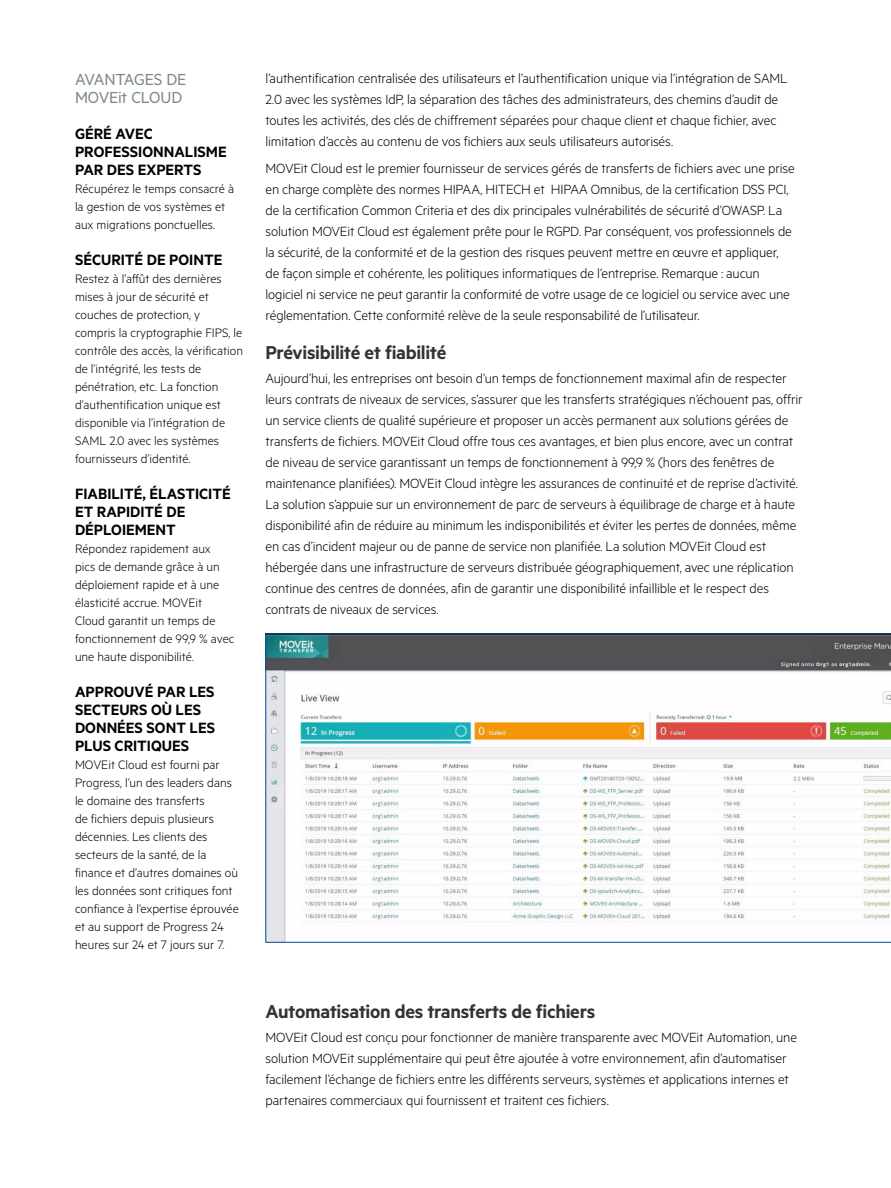
<style>
.page{position:relative;width:891px;height:1188px;background:#fff}
.page>*{position:absolute;margin:0;border:0;box-sizing:border-box;transform-origin:0 0}
.t1{font:600 21px "Metric";letter-spacing:-.015em;color:#333}
.t2{font:18px/18px "Metric";letter-spacing:-.01em;color:#7c878e}
.t3{font:600 16.8px/18px "Metric";color:#000}
.t4{font:300 15px/21px "Metric";letter-spacing:-.01em;color:#000}
.t5{font:300 13.8px/18px "Metric";color:#000}
</style>
<div class="page">
<svg style="left:266px;top:633px;width:625px;height:310px"></svg>
<p class="t2" style="left:75px;top:70px;width:113px">AVANTAGES DE<br>MOVEit CLOUD</p>
<p class="t3" style="left:75px;top:124px;width:153px">GÉRÉ AVEC<br>PROFESSIONNALISME<br>PAR DES EXPERTS</p>
<p class="t5" style="left:75px;top:179px;width:161px">Récupérez le temps consacré à la gestion de vos systèmes et aux migrations ponctuelles.</p>
<p class="t3" style="left:75px;top:250px;width:149px">SÉCURITÉ DE POINTE</p>
<p class="t5" style="left:75px;top:269px;width:170px">Restez à l’affût des dernières mises à jour de sécurité et couches de protection, y compris la cryptographie FIPS, le contrôle des accès, la vérification de l’intégrité, les tests de pénétration, etc. La fonction d’authentification unique est disponible via l’intégration de<br>SAML 2.0 avec les systèmes fournisseurs d’identité.</p>
<p class="t3" style="left:75px;top:484px;width:157px">FIABILITÉ, ÉLASTICITÉ<br>ET RAPIDITÉ DE<br>DÉPLOIEMENT</p>
<p class="t5" style="left:75px;top:539px;width:161px">Répondez rapidement aux pics de demande grâce à un déploiement rapide et à une élasticité accrue. MOVEit<br>Cloud garantit un temps de fonctionnement de 99,9 % avec une haute disponibilité.</p>
<p class="t3" style="left:75px;top:682px;width:142px">APPROUVÉ PAR LES<br>SECTEURS OÙ LES<br>DONNÉES SONT LES<br>PLUS CRITIQUES</p>
<p class="t5" style="left:75px;top:755px;width:165px">MOVEit Cloud est fourni par<br>Progress, l’un des leaders dans le domaine des transferts<br>de fichiers depuis plusieurs décennies. Les clients des secteurs de la santé, de la finance et d’autres domaines où les données sont critiques font confiance à l’expertise éprouvée et au support de Progress 24 heures sur 24 et 7 jours sur 7.</p>
<p class="t4" style="left:266px;top:67px;width:524px">l’authentification centralisée des utilisateurs et l’authentification unique via l’intégration de SAML 2.0 avec les systèmes IdP, la séparation des tâches des administrateurs, des chemins d’audit de toutes les activités, des clés de chiffrement séparées pour chaque client et chaque fichier, avec limitation d’accès au contenu de vos fichiers aux seuls utilisateurs autorisés.</p>
<p class="t4" style="left:266px;top:157px;width:531px">MOVEit Cloud est le premier fournisseur de services gérés de transferts de fichiers avec une prise en charge complète des normes HIPAA, HITECH et HIPAA Omnibus, de la certification DSS PCI, de la certification Common Criteria et des dix principales vulnérabilités de sécurité d’OWASP. La solution MOVEit Cloud est également prête pour le RGPD. Par conséquent, vos professionnels de la sécurité, de la conformité et de la gestion des risques peuvent mettre en œuvre et appliquer, de façon simple et cohérente, les politiques informatiques de l’entreprise. Remarque : aucun logiciel ni service ne peut garantir la conformité de votre usage de ce logiciel ou service avec une réglementation. Cette conformité relève de la seule responsabilité de l’utilisateur.</p>
<h1 class="t1" style="left:266px;top:340px;width:182px">Prévisibilité et fiabilité</h1>
<p class="t4" style="left:266px;top:367px;width:539px">Aujourd’hui, les entreprises ont besoin d’un temps de fonctionnement maximal afin de respecter leurs contrats de niveaux de services, s’assurer que les transferts stratégiques n’échouent pas, offrir un service clients de qualité supérieure et proposer un accès permanent aux solutions gérées de transferts de fichiers. MOVEit Cloud offre tous ces avantages, et bien plus encore, avec un contrat de niveau de service garantissant un temps de fonctionnement à 99,9 % (hors des fenêtres de maintenance planifiées). MOVEit Cloud intègre les assurances de continuité et de reprise d’activité.<br>La solution s’appuie sur un environnement de parc de serveurs à équilibrage de charge et à haute disponibilité afin de réduire au minimum les indisponibilités et éviter les pertes de données, même en cas d’incident majeur ou de panne de service non planifiée. La solution MOVEit Cloud est hébergée dans une infrastructure de serveurs distribuée géographiquement, avec une réplication continue des centres de données, afin de garantir une disponibilité infaillible et le respect des contrats de niveaux de services.</p>
<h1 class="t1" style="left:266px;top:999px;width:331px">Automatisation des transferts de fichiers</h1>
<p class="t4" style="left:266px;top:1026px;width:533px">MOVEit Cloud est conçu pour fonctionner de manière transparente avec MOVEit Automation, une solution MOVEit supplémentaire qui peut être ajoutée à votre environnement, afin d’automatiser facilement l’échange de fichiers entre les différents serveurs, systèmes et applications internes et partenaires commerciaux qui fournissent et traitent ces fichiers.</p>
</div>
